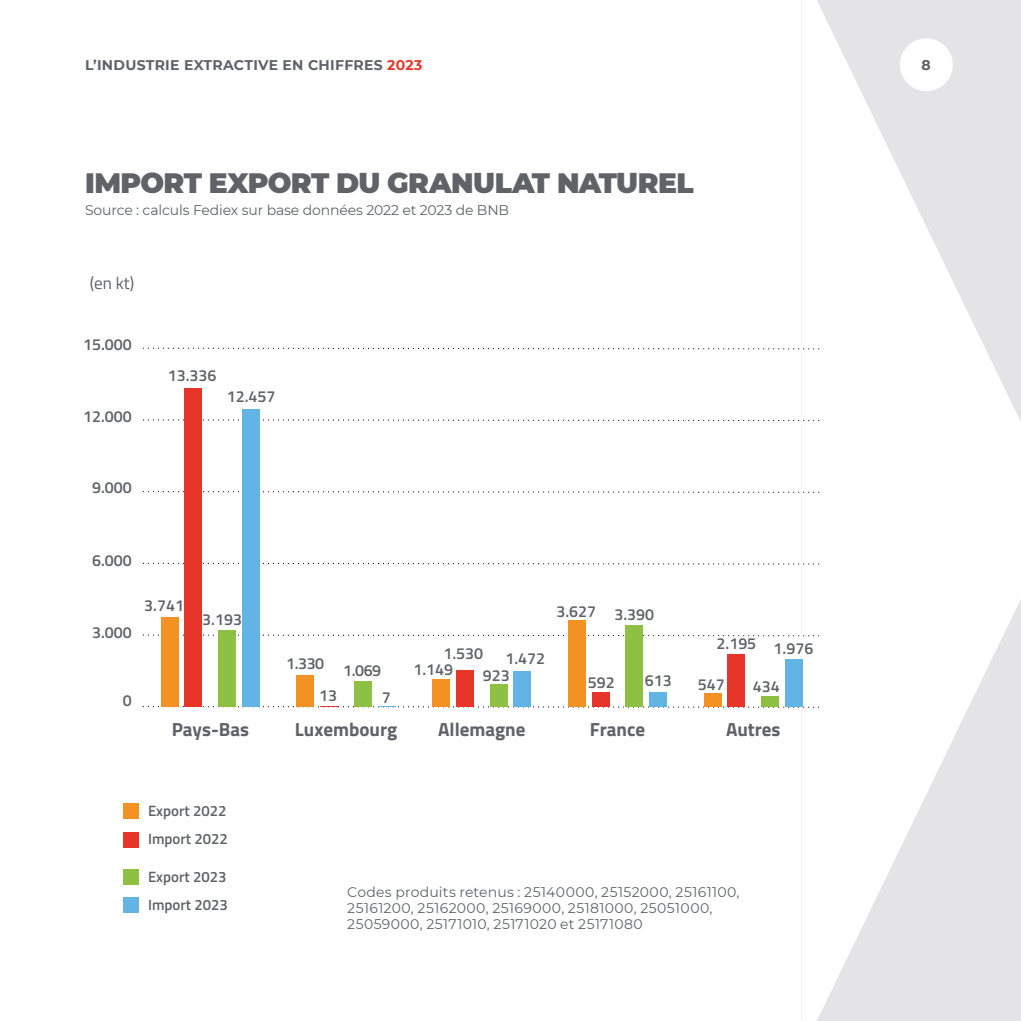
<style>
.page{position:relative;width:1021px;height:1021px;background:#fff}
.page>*{position:absolute;margin:0;border:0;box-sizing:border-box;transform-origin:0 0}
.t1{font:900 28px "Montserrat";letter-spacing:-.02em;color:#5f6368}
.t2{font:700 19px "Titillium Web";color:#5f6368}
.t3{font:17px "Titillium Web";color:#5f6368}
.t4{font:600 16px/32px "Titillium Web";color:#5f6368}
.t5{font:600 15px/27.8px "Titillium Web";color:#5f6368}
.t6{font:14px/16px "Montserrat";letter-spacing:.02em;color:#5f6368}
.t7{font:14px "Montserrat";letter-spacing:-.01em;color:#5f6368}
.t8{font:700 14px "Montserrat";letter-spacing:.02em;color:#5f6368}
.s1{color:#e73629}
</style>
<div class="page">
<svg style="left:817px;top:0;width:203px;height:1020px"></svg>
<div style="left:899px;top:38px;width:53px;height:53px;background:#fff;border-radius:50%"></div>
<svg style="left:142px;top:347px;width:682px;height:361px"></svg>
<div style="left:242px;top:409px;width:18px;height:297px;background:#61b4e4"></div>
<svg style="left:378px;top:706px;width:17px;height:1px"></svg>
<div style="left:513px;top:671px;width:18px;height:35px;background:#61b4e4"></div>
<div style="left:649px;top:692px;width:18px;height:14px;background:#61b4e4"></div>
<div style="left:785px;top:659px;width:17px;height:47px;background:#61b4e4"></div>
<div style="left:218px;top:630px;width:18px;height:76px;background:#8ec044"></div>
<div style="left:354px;top:681px;width:18px;height:25px;background:#8ec044"></div>
<div style="left:490px;top:684px;width:17px;height:22px;background:#8ec044"></div>
<div style="left:625px;top:625px;width:18px;height:81px;background:#8ec044"></div>
<div style="left:761px;top:696px;width:18px;height:10px;background:#8ec044"></div>
<div style="left:184px;top:388px;width:18px;height:318px;background:#e73529"></div>
<svg style="left:320px;top:706px;width:18px;height:1px"></svg>
<div style="left:456px;top:670px;width:18px;height:36px;background:#e73529"></div>
<div style="left:591px;top:692px;width:18px;height:14px;background:#e73529"></div>
<div style="left:727px;top:654px;width:18px;height:52px;background:#e73529"></div>
<div style="left:161px;top:617px;width:18px;height:89px;background:#f39222"></div>
<div style="left:296px;top:675px;width:18px;height:31px;background:#f39222"></div>
<div style="left:432px;top:679px;width:18px;height:27px;background:#f39222"></div>
<div style="left:568px;top:620px;width:18px;height:86px;background:#f39222"></div>
<div style="left:703px;top:693px;width:18px;height:13px;background:#f39222"></div>
<div style="left:123px;top:869px;width:16px;height:16px;background:#8ec044"></div>
<div style="left:123px;top:831px;width:16px;height:16px;background:#e73529"></div>
<div style="left:123px;top:803px;width:16px;height:15px;background:#f39222"></div>
<div style="left:123px;top:897px;width:16px;height:16px;background:#61b4e4"></div>
<p class="t8" style="left:85px;top:55px;width:339px">L’INDUSTRIE EXTRACTIVE EN CHIFFRES <span class="s1">2023</span></p>
<p class="t8" style="left:921px;top:55px;width:11px">8</p>
<h1 class="t1" style="left:85px;top:162px;width:610px">IMPORT EXPORT DU GRANULAT NATUREL</h1>
<p class="t7" style="left:85px;top:200px;width:425px">Source : calculs Fediex sur base données 2022 et 2023 de BNB</p>
<p class="t3" style="left:90px;top:271px;width:46px">(en kt)</p>
<p class="t4" style="left:83px;top:328px;width:50px">15.000</p>
<p class="t4" style="left:83px;top:399px;width:50px">12.000</p>
<p class="t4" style="left:92px;top:470px;width:41px">9.000</p>
<p class="t4" style="left:168px;top:359px;width:50px">13.336</p>
<p class="t4" style="left:227px;top:380px;width:50px">12.457</p>
<p class="t4" style="left:92px;top:544px;width:41px">6.000</p>
<p class="t4" style="left:92px;top:615px;width:41px">3.000</p>
<p class="t4" style="left:123px;top:683px;width:10px">0</p>
<p class="t4" style="left:144px;top:589px;width:41px">3.741</p>
<p class="t4" style="left:202px;top:603px;width:41px">3.193</p>
<p class="t4" style="left:443px;top:637px;width:41px">1.530</p>
<p class="t4" style="left:505px;top:642px;width:41px">1.472</p>
<p class="t4" style="left:319px;top:647px;width:19px;text-indent:-33px">1.330<br>13</p>
<p class="t4" style="left:413px;top:653px;width:41px">1.149</p>
<p class="t4" style="left:343px;top:654px;width:40px">1.069</p>
<p class="t4" style="left:483px;top:658px;width:28px">923</p>
<p class="t4" style="left:382px;top:681px;width:10px">7</p>
<p class="t4" style="left:556px;top:595px;width:41px">3.627</p>
<p class="t4" style="left:614px;top:598px;width:41px">3.390</p>
<p class="t4" style="left:716px;top:627px;width:41px">2.195</p>
<p class="t4" style="left:773px;top:632px;width:41px">1.976</p>
<p class="t4" style="left:645px;top:664px;width:28px">613</p>
<p class="t4" style="left:588px;top:666px;width:28px">592</p>
<p class="t4" style="left:698px;top:668px;width:28px">547</p>
<p class="t4" style="left:753px;top:670px;width:28px">434</p>
<h2 class="t2" style="left:172px;top:715px;width:79px">Pays-Bas</h2>
<h2 class="t2" style="left:295px;top:715px;width:104px">Luxembourg</h2>
<h2 class="t2" style="left:438px;top:715px;width:89px">Allemagne</h2>
<h2 class="t2" style="left:590px;top:715px;width:57px">France</h2>
<h2 class="t2" style="left:726px;top:715px;width:56px">Autres</h2>
<p class="t5" style="left:148px;top:795px;width:81px">Export 2022<br>Import 2022</p>
<p class="t5" style="left:148px;top:862px;width:81px">Export 2023<br>Import 2023</p>
<p class="t6" style="left:347px;top:884px;width:394px">Codes produits retenus : 25140000, 25152000, 25161100,<br>25161200, 25162000, 25169000, 25181000, 25051000,<br>25059000, 25171010, 25171020 et 25171080</p>
</div>
